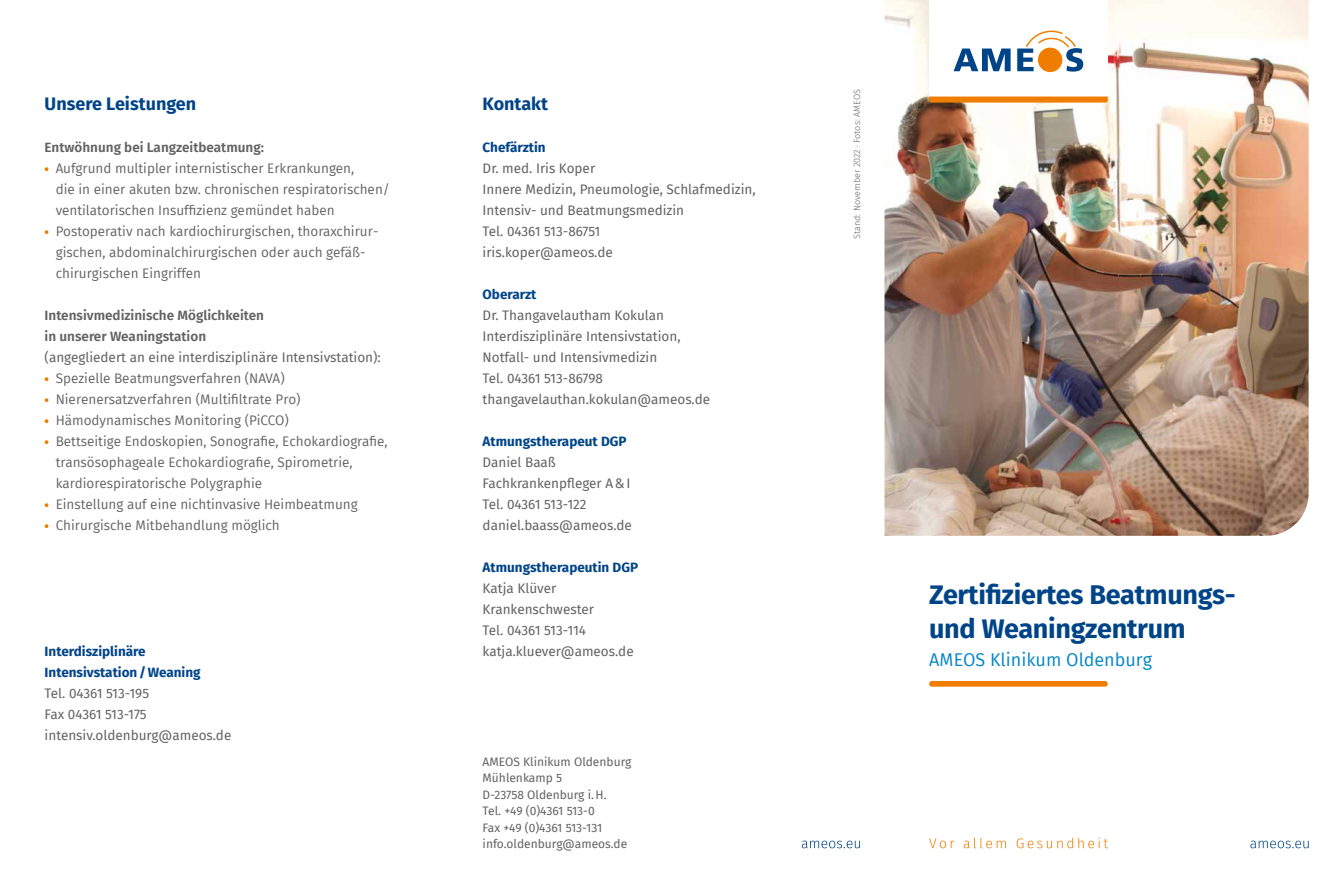
<style>
.page{position:relative;width:1331px;height:893px;background:#fff}
.page>*{position:absolute;margin:0;border:0;box-sizing:border-box;transform-origin:0 0}
.t1{font:700 27px/34.5px "Fira Sans";letter-spacing:-.01em;color:#048}
.t2{font:700 18px "Fira Sans";color:#048}
.t3{font:18px "Fira Sans";color:#0085c8}
.t4{font:13.5px/21px "Fira Sans";color:#646363}
.t5{font:13.5px/21px "Fira Sans";color:#646363}
.t6{font:700 13.5px/21px "Fira Sans";color:#048}
.t7{font:600 13.5px/21px "Fira Sans";color:#646363}
.t8{font:12px/16.5px "Fira Sans";color:#646363}
.t9{font:300 9px "Fira Sans";color:#646363}
</style>
<div class="page">
<img style="left:884px;top:0;width:425px;height:536px">
<div style="left:929px;top:0;width:179px;height:97px;background:#fff"></div>
<svg style="left:954px;top:49px;width:57px;height:22px"></svg>
<svg style="left:1017px;top:30px;width:66px;height:42px"></svg>
<div style="left:1038px;top:48px;width:24px;height:24px;background:#ef7d00;border-radius:50%"></div>
<svg style="left:929px;top:97px;width:179px;height:6px"></svg>
<svg style="left:929px;top:838px;width:25px;height:10px"></svg>
<svg style="left:964px;top:838px;width:42px;height:10px"></svg>
<svg style="left:1017px;top:837px;width:91px;height:11px"></svg>
<svg style="left:1250px;top:841px;width:59px;height:7px"></svg>
<svg style="left:802px;top:841px;width:58px;height:7px"></svg>
<div style="left:929px;top:681px;width:179px;height:6px;background:#ef7d00;border-radius:3px"></div>
<svg style="left:45px;top:167px;width:3px;height:4px"></svg>
<svg style="left:45px;top:230px;width:3px;height:4px"></svg>
<svg style="left:45px;top:377px;width:3px;height:4px"></svg>
<svg style="left:45px;top:398px;width:3px;height:4px"></svg>
<svg style="left:45px;top:419px;width:3px;height:4px"></svg>
<svg style="left:45px;top:440px;width:3px;height:4px"></svg>
<svg style="left:45px;top:503px;width:3px;height:4px"></svg>
<svg style="left:45px;top:524px;width:3px;height:4px"></svg>
<h2 class="t2" style="left:45px;top:89px;width:153px">Unsere Leistungen</h2>
<p class="t7" style="left:45px;top:136px;width:221px">Entwöhnung bei Langzeitbeatmung:</p>
<p class="t4" style="left:56px;top:158px;width:336px">Aufgrund multipler internistischer Erkrankungen,<br>die in einer akuten bzw. chronischen respiratorischen/ ventilatorischen Insuffizienz gemündet haben Postoperativ nach kardiochirurgischen, thoraxchirur&shy;gischen, abdominalchirurgischen oder auch gefäß&shy;chirurgischen Eingriffen</p>
<p class="t7" style="left:45px;top:304px;width:221px">Intensivmedizinische Möglichkeiten in unserer Weaningstation</p>
<p class="t5" style="left:45px;top:347px;width:338px">(angegliedert an eine interdisziplinäre Intensivstation):</p>
<p class="t4" style="left:56px;top:368px;width:334px">Spezielle Beatmungsverfahren (NAVA)<br>Nierenersatzverfahren (Multifiltrate Pro)<br>Hämodynamisches Monitoring (PiCCO)<br>Bettseitige Endoskopien, Sonografie, Echokardiografie, transösophageale Echokardiografie, Spirometrie, kardiorespiratorische Polygraphie<br>Einstellung auf eine nichtinvasive Heimbeatmung Chirurgische Mitbehandlung möglich</p>
<p class="t6" style="left:45px;top:640px;width:157px">Interdisziplinäre<br>Intensivstation/Weaning</p>
<p class="t5" style="left:45px;top:683px;width:188px">Tel. 04361 513-195<br>Fax 04361 513-175 intensiv.oldenburg@ameos.de</p>
<h2 class="t2" style="left:483px;top:89px;width:67px">Kontakt</h2>
<p class="t6" style="left:483px;top:136px;width:65px">Chefärztin</p>
<p class="t5" style="left:483px;top:158px;width:275px">Dr. med. Iris Koper<br>Innere Medizin, Pneumologie, Schlafmedizin,<br>Intensiv- und Beatmungsmedizin<br>Tel. 04361 513-86751<br>iris.koper@ameos.de</p>
<p class="t6" style="left:483px;top:283px;width:55px">Oberarzt</p>
<p class="t5" style="left:483px;top:305px;width:229px">Dr. Thangavelautham Kokulan<br>Interdisziplinäre Intensivstation,<br>Notfall- und Intensivmedizin<br>Tel. 04361 513-86798 thangavelauthan.kokulan@ameos.de</p>
<p class="t6" style="left:483px;top:430px;width:145px">Atmungstherapeut DGP</p>
<p class="t5" style="left:483px;top:452px;width:151px">Daniel Baaß<br>Fachkrankenpfleger A&amp;I<br>Tel. 04361 513-122 daniel.baass@ameos.de</p>
<p class="t6" style="left:483px;top:556px;width:157px">Atmungstherapeutin DGP</p>
<p class="t5" style="left:483px;top:578px;width:153px">Katja Klüver<br>Krankenschwester<br>Tel. 04361 513-114 katja.kluever@ameos.de</p>
<p class="t8" style="left:483px;top:753px;width:150px">AMEOS Klinikum Oldenburg<br>Mühlenkamp 5<br>D-23758 Oldenburg i.H.<br>Tel. +49 (0)4361 513-0<br>Fax +49 (0)4361 513-131 info.oldenburg@ameos.de</p>
<p class="t9" style="left:850px;top:239px;width:151px;rotate:-90deg">Stand: November 2022 · Fotos: AMEOS</p>
<h1 class="t1" style="left:929px;top:575px;width:308px">Zertifiziertes Beatmungs&shy;und Weaningzentrum</h1>
<h2 class="t3" style="left:929px;top:646px;width:224px">AMEOS Klinikum Oldenburg</h2>
</div>
